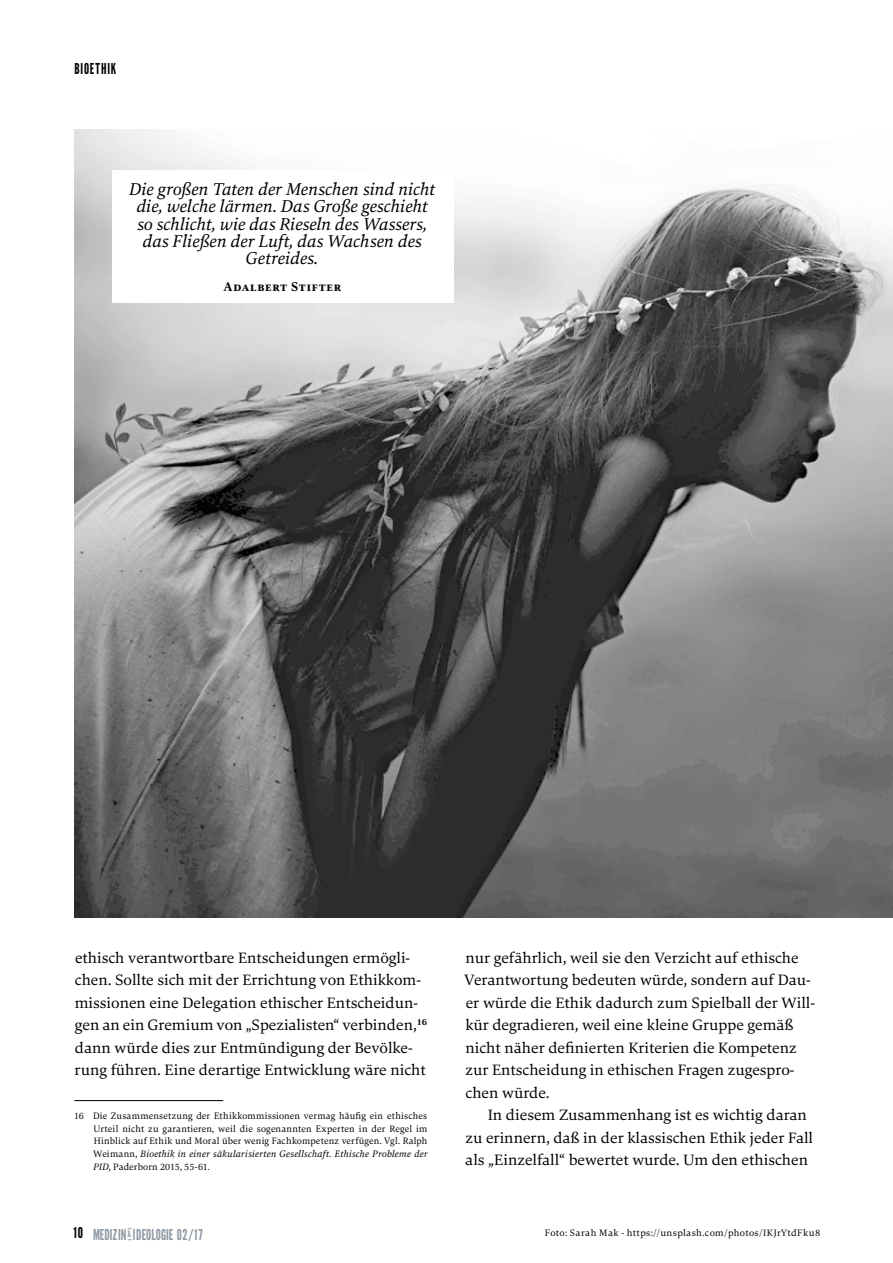
<style>
.page{position:relative;width:893px;height:1263px;background:#fff}
.page>*{position:absolute;margin:0;border:0;box-sizing:border-box;transform-origin:0 0}
.t1{font:italic 18px/17.2px "Carat";letter-spacing:-.005em;color:#000;text-align:center;scale:.96 1}
.t2{font:15.75px/22.5px "Carat";color:#000}
.t3{font:15px "League Gothic";letter-spacing:.01em;color:#909aa3;scale:.96 1}
.t4{font:15px "League Gothic";letter-spacing:.055em;color:#000;scale:.96 1}
.t5{font:14.85px "League Gothic";color:#000}
.t6{font:700 13.2px "Carat";letter-spacing:.065em;color:#000;scale:.96 1}
.t7{font:9.75px/12.8px "Carat";letter-spacing:.02em;color:#000;text-align:justify;scale:.96 1}
.t8{font:9.75px "Carat";letter-spacing:.04em;color:#000}
.s1{font-style:italic}
</style>
<div class="page">
<hr style="left:74px;top:1100px;width:149px;height:1px;background:#000">
<img style="left:74px;top:129px;width:819px;height:789px">
<div style="left:112px;top:170px;width:341px;height:132px;background:#fff"></div>
<p class="t4" style="left:74px;top:60px;width:45px">BIOETHIK</p>
<p class="t1" style="left:129px;top:180px;width:320px">Die großen Taten der Menschen sind nicht die, welche lärmen. Das Große geschieht so schlicht, wie das Rieseln des Wassers, das Fließen der Luft, das Wachsen des Getreides.</p>
<p class="t6" style="left:223px;top:277px;width:124px">Adalbert Stifter</p>
<p class="t2" style="left:75px;top:946px;width:354px">ethisch verantwortbare Entscheidungen ermögli&shy;chen. Sollte sich mit der Errichtung von Ethikkom&shy;missionen eine Delegation ethischer Entscheidun&shy;gen an ein Gremium von „Spezialisten“ verbinden,<sup>16 </sup>dann würde dies zur Entmündigung der Bevölke&shy;rung führen. Eine derartige Entwicklung wäre nicht</p>
<p class="t7" style="left:93px;top:1109px;width:350px;text-indent:-19px">16 Die Zusammensetzung der Ethikkommissionen vermag häufig ein ethisches Urteil nicht zu garantieren, weil die sogenannten Experten in der Regel im Hinblick auf Ethik und Moral über wenig Fachkompetenz verfügen. Vgl. Ralph Weimann, <span class="s1">Bioethik in einer säkularisierten Gesellschaft. Ethische Probleme der PID</span>, Paderborn 2015, 55-61.</p>
<p class="t2" style="left:464px;top:946px;width:352px">nur gefährlich, weil sie den Verzicht auf ethische Verantwortung bedeuten würde, sondern auf Dau&shy;er würde die Ethik dadurch zum Spielball der Will&shy;kür degradieren, weil eine kleine Gruppe gemäß nicht näher definierten Kriterien die Kompetenz zur Entscheidung in ethischen Fragen zugespro&shy;chen würde.</p>
<p class="t2" style="left:465px;top:1104px;width:349px;text-indent:22px">In diesem Zusammenhang ist es wichtig daran zu erinnern, daß in der klassischen Ethik jeder Fall als „Einzelfall“ bewertet wurde. Um den ethischen</p>
<p class="t5" style="left:73px;top:1224px;width:11px">10</p>
<p class="t3" style="left:93px;top:1225px;width:116px">MEDIZIN<sup>&amp;</sup> IDEOLOGIE 02/17</p>
<p class="t8" style="left:545px;top:1227px;width:277px">Foto: Sarah Mak - https://unsplash.com/photos/IKJrYtdFku8</p>
</div>
